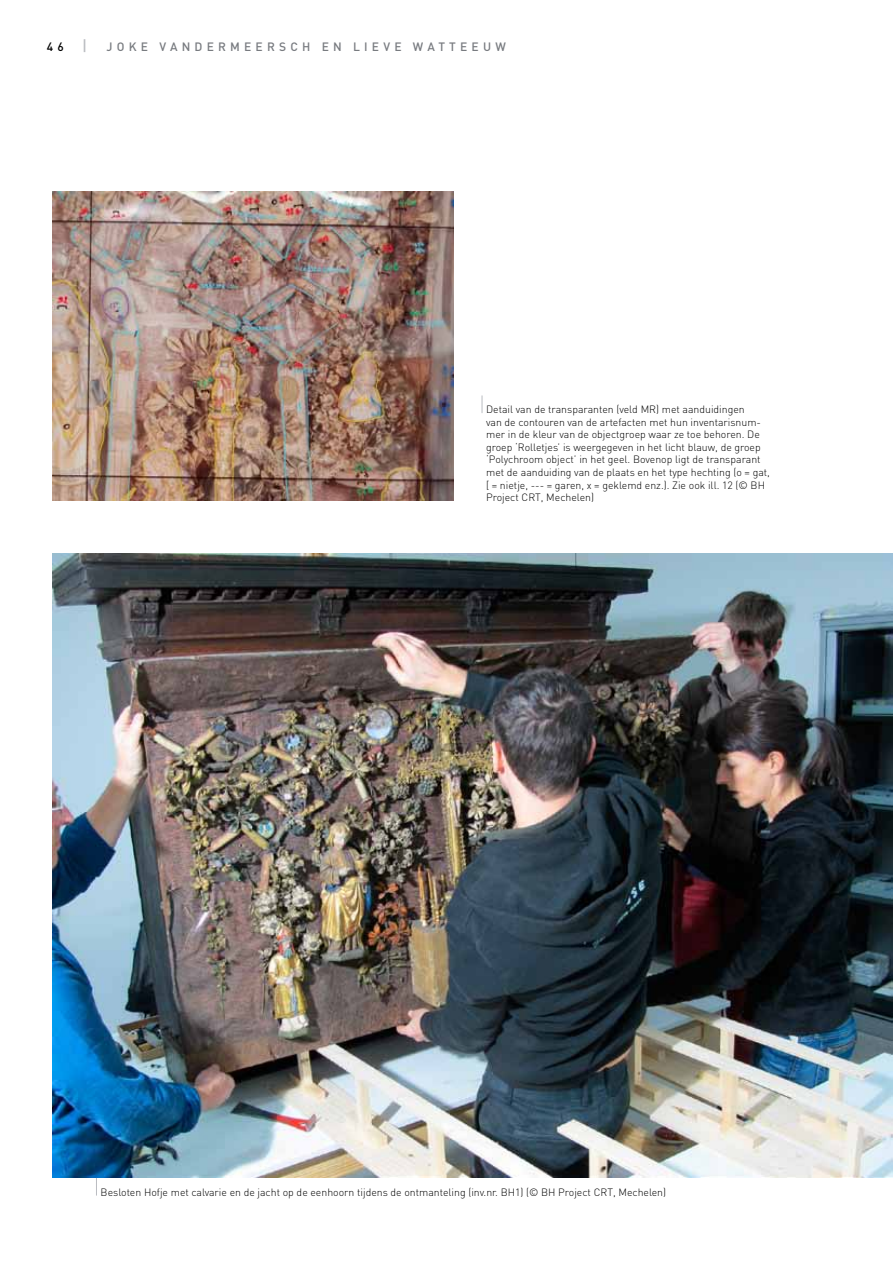
<style>
.page{position:relative;width:893px;height:1263px;background:#fff}
.page>*{position:absolute;margin:0;border:0;box-sizing:border-box;transform-origin:0 0}
.t1{font:500 12px "DIN";letter-spacing:.35em;color:#787b80}
.t2{font:500 12px "DIN";color:#000}
.t3{font:300 10.5px/12.6px "DIN";color:#000}
.s1{font-size:15px;color:#babcc1}
</style>
<div class="page">
<img style="left:53px;top:191px;width:400px;height:310px">
<img style="left:53px;top:553px;width:840px;height:625px">
<svg style="left:96px;top:1178px;width:1px;height:17px"></svg>
<svg style="left:482px;top:395px;width:1px;height:18px"></svg>
<p class="t2" style="left:47px;top:39px;width:42px">4 6 <span class="s1">|</span></p>
<p class="t1" style="left:107px;top:39px;width:401px">JOKE VANDERMEERSCH EN LIEVE WATTEEUW</p>
<p class="t3" style="left:486px;top:403px;width:285px">Detail van de transparanten (veld MR) met aanduidingen<br>van de contouren van de artefacten met hun inventarisnum&shy;mer in de kleur van de objectgroep waar ze toe behoren. De groep ‘Rolletjes’ is weergegeven in het licht blauw, de groep ‘Polychroom object’ in het geel. Bovenop ligt de transparant met de aanduiding van de plaats en het type hechting (o = gat, [ = nietje, --- = garen, x = geklemd enz.). Zie ook ill. 12 (© BH Project CRT, Mechelen)</p>
<p class="t3" style="left:101px;top:1185px;width:567px">Besloten Hofje met calvarie en de jacht op de eenhoorn tijdens de ontmanteling (inv.nr. BH1) (© BH Project CRT, Mechelen)</p>
</div>
